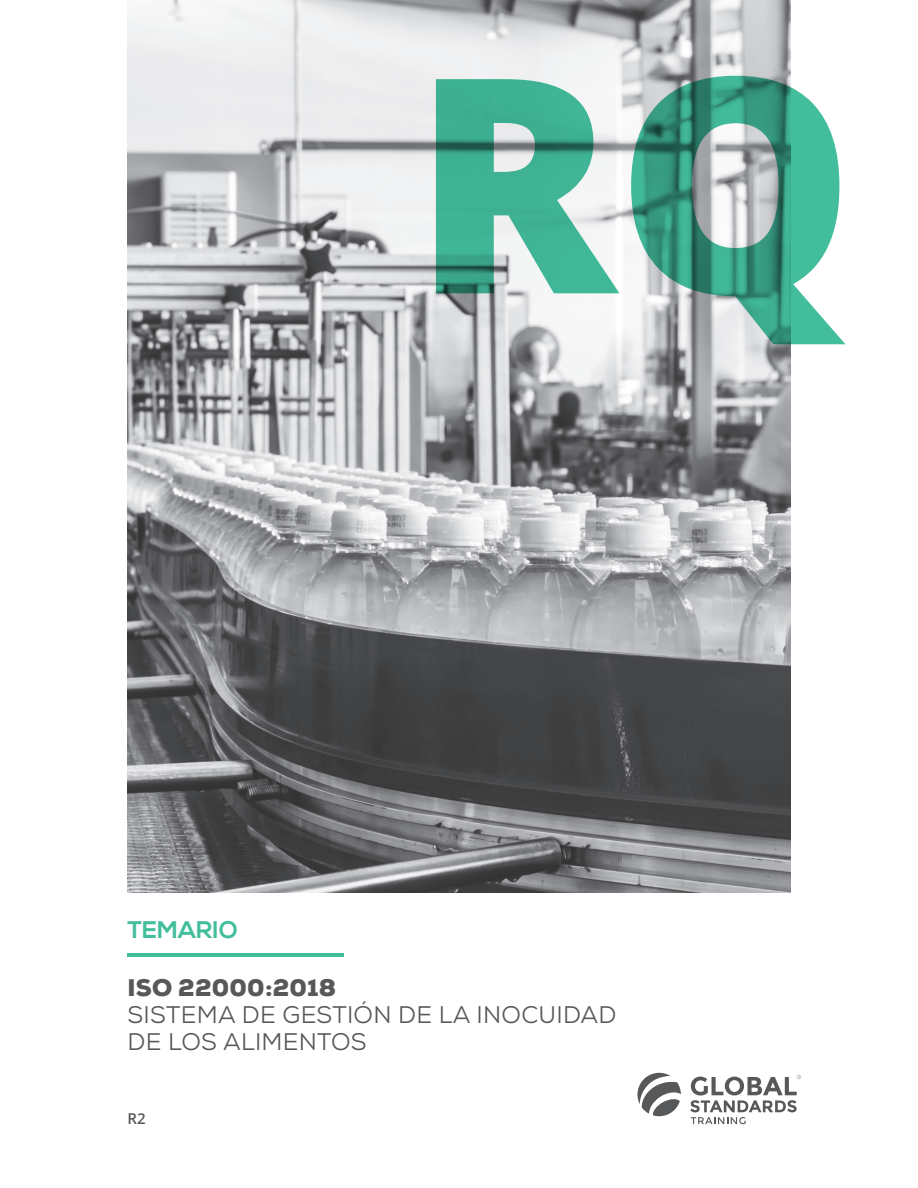
<style>
.page{position:relative;width:918px;height:1188px;background:#fff}
.page>*{position:absolute;margin:0;border:0;box-sizing:border-box;transform-origin:0 0}
.t1{font:800 300px "Open Sans";color:#43be9d}
.t2{font:24px/27px "Nexa";letter-spacing:.01em;color:#57585a}
.t3{font:900 24px "Nexa";letter-spacing:.01em;color:#57585a}
.t4{font:700 24px "Nexa";color:#43be9d}
.t5{font:600 15px "Open Sans";color:#57585a}
</style>
<div class="page">
<img style="left:128px;top:0;width:662px;height:893px">
<hr style="left:128px;top:953px;width:216px;height:3px;background:#43be9d">
<svg style="left:637px;top:1073px;width:44px;height:43px"></svg>
<svg style="left:690px;top:1075px;width:111px;height:49px"></svg>
<h1 class="t1" style="left:413px;top:-44px;width:444px">RQ</h1>
<p class="t4" style="left:128px;top:916px;width:112px">TEMARIO</p>
<p class="t3" style="left:128px;top:972px;width:210px">ISO 22000:2018</p>
<p class="t2" style="left:128px;top:1001px;width:490px">SISTEMA DE GESTIÓN DE LA INOCUIDAD<br>DE LOS ALIMENTOS</p>
<p class="t5" style="left:128px;top:1108px;width:20px">R2</p>
</div>
